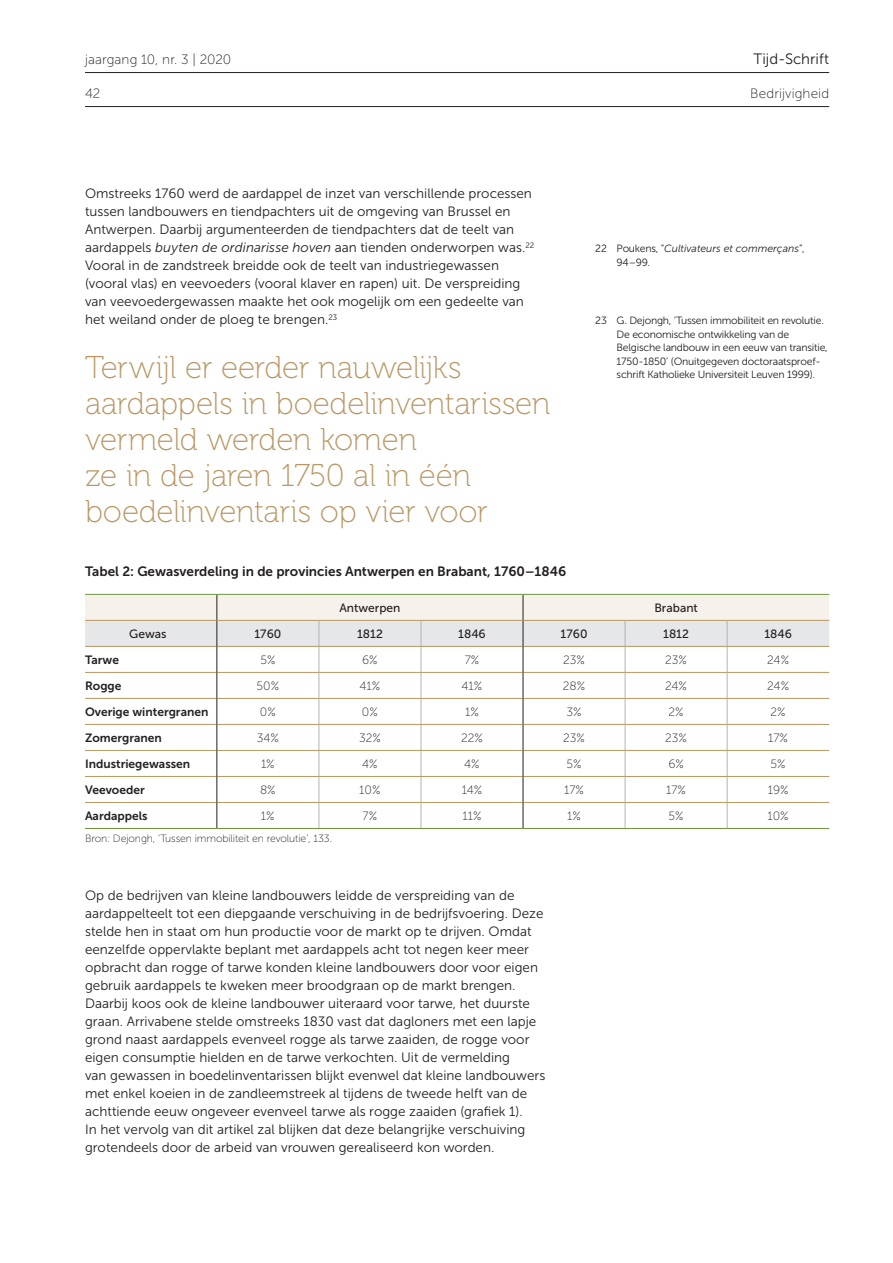
<style>
.page{position:relative;width:893px;height:1263px;background:#fff}
.page>*{position:absolute;margin:0;border:0;box-sizing:border-box;transform-origin:0 0}
.t1{font:31.5px/36px "Museo 100";letter-spacing:-.015em;color:#b99764}
.t2{font:15px "Museo Sans 300";letter-spacing:.005em;color:#231f20}
.t3{font:13.5px/18px "Museo Sans 300";color:#231f20}
.t4{font:13.5px "Museo Sans 700";color:#231f20}
.t5{font:13.5px "Museo Sans 100";letter-spacing:.01em;color:#231f20}
.t6{font:12px "Museo Sans 100";color:#231f20}
.t7{font:12px "Museo Sans 700";color:#231f20}
.t8{font:12px "Museo Sans 500";color:#231f20}
.t9{font:10.5px/13.5px "Museo Sans 300";letter-spacing:-.02em;color:#231f20}
.t10{font:10.5px "Museo Sans 100";letter-spacing:-.01em;color:#231f20}
.t11{font:italic 10.5px/13.5px "Museo Sans 300";color:#231f20}
.s1{font-style:italic}
.s2{font-style:normal}
</style>
<div class="page">
<svg style="left:85px;top:595px;width:744px;height:233px"></svg>
<hr style="left:85px;top:594px;width:132px;height:1px;background:#6e9441">
<hr style="left:217px;top:594px;width:102px;height:1px;background:#6e9441">
<hr style="left:319px;top:594px;width:102px;height:1px;background:#6e9441">
<hr style="left:421px;top:594px;width:102px;height:1px;background:#6e9441">
<hr style="left:523px;top:594px;width:102px;height:1px;background:#6e9441">
<hr style="left:625px;top:594px;width:102px;height:1px;background:#6e9441">
<hr style="left:727px;top:594px;width:102px;height:1px;background:#6e9441">
<hr style="left:85px;top:828px;width:132px;height:1px;background:#6e9441">
<hr style="left:217px;top:828px;width:102px;height:1px;background:#6e9441">
<hr style="left:319px;top:828px;width:102px;height:1px;background:#6e9441">
<hr style="left:421px;top:828px;width:102px;height:1px;background:#6e9441">
<hr style="left:523px;top:828px;width:102px;height:1px;background:#6e9441">
<hr style="left:625px;top:828px;width:102px;height:1px;background:#6e9441">
<hr style="left:727px;top:828px;width:102px;height:1px;background:#6e9441">
<hr style="left:85px;top:72px;width:744px;height:1px;background:#231f20">
<hr style="left:85px;top:106px;width:744px;height:1px;background:#231f20">
<p class="t5" style="left:85px;top:52px;width:148px">jaargang 10, nr. 3 | 2020</p>
<p class="t5" style="left:85px;top:86px;width:17px">42</p>
<p class="t3" style="left:85px;top:184px;width:451px">Omstreeks 1760 werd de aardappel de inzet van verschillende processen tussen landbouwers en tiendpachters uit de omgeving van Brussel en Antwerpen. Daarbij argumenteerden de tiendpachters dat de teelt van aardappels <span class="s1">buyten de ordinarisse hoven</span> aan tienden onderworpen was.<sup>22<br></sup>Vooral in de zandstreek breidde ook de teelt van industriegewassen (vooral vlas) en veevoeders (vooral klaver en rapen) uit. De verspreiding van veevoedergewassen maakte het ook mogelijk om een gedeelte van het weiland onder de ploeg te brengen.<sup>23</sup></p>
<h1 class="t1" style="left:85px;top:350px;width:378px">Terwijl er eerder nauwelijks</h1>
<p class="t2" style="left:753px;top:51px;width:77px">Tijd-Schrift</p>
<p class="t5" style="left:750px;top:86px;width:80px">Bedrijvigheid</p>
<p class="t11" style="left:617px;top:242px;width:190px;text-indent:-21px"><span class="s2">22 Poukens, “</span>Cultivateurs et commerçans<span class="s2">”,<br>94–99.</span></p>
<p class="t9" style="left:617px;top:314px;width:213px;text-indent:-21px">23 G. Dejongh, ‘Tussen immobiliteit en revolutie.<br>De economische ontwikkeling van de Belgische landbouw in een eeuw van transitie, 1750- 1850’ (Onuitgegeven doctoraatsproef-</p>
<p class="t9" style="left:617px;top:368px;width:200px">schrift Katholieke Universiteit Leuven 1999).</p>
<h1 class="t1" style="left:85px;top:386px;width:467px">aardappels in boedelinventarissen vermeld werden komen<br>ze in de jaren 1750 al in één boedelinventaris op vier voor</h1>
<p class="t4" style="left:85px;top:564px;width:483px">Tabel 2: Gewasverdeling in de provincies Antwerpen en Brabant, 1760–1846</p>
<p class="t8" style="left:339px;top:601px;width:63px">Antwerpen</p>
<p class="t8" style="left:654px;top:601px;width:45px">Brabant</p>
<p class="t8" style="left:129px;top:627px;width:39px">Gewas</p>
<p class="t8" style="left:254px;top:627px;width:28px">1760</p>
<p class="t8" style="left:357px;top:627px;width:27px">1812</p>
<p class="t8" style="left:458px;top:627px;width:29px">1846</p>
<p class="t8" style="left:561px;top:627px;width:28px">1760</p>
<p class="t8" style="left:663px;top:627px;width:27px">1812</p>
<p class="t8" style="left:764px;top:627px;width:29px">1846</p>
<p class="t7" style="left:85px;top:653px;width:36px">Tarwe</p>
<p class="t6" style="left:260px;top:653px;width:17px">5%</p>
<p class="t6" style="left:362px;top:653px;width:17px">6%</p>
<p class="t6" style="left:465px;top:653px;width:16px">7%</p>
<p class="t6" style="left:563px;top:653px;width:23px">23%</p>
<p class="t6" style="left:665px;top:653px;width:23px">23%</p>
<p class="t6" style="left:767px;top:653px;width:23px">24%</p>
<p class="t7" style="left:85px;top:679px;width:38px">Rogge</p>
<p class="t6" style="left:257px;top:679px;width:24px">50%</p>
<p class="t6" style="left:360px;top:679px;width:22px">41%</p>
<p class="t6" style="left:462px;top:679px;width:22px">41%</p>
<p class="t6" style="left:563px;top:679px;width:24px">28%</p>
<p class="t6" style="left:665px;top:679px;width:23px">24%</p>
<p class="t6" style="left:767px;top:679px;width:23px">24%</p>
<p class="t7" style="left:85px;top:705px;width:125px">Overige wintergranen</p>
<p class="t6" style="left:260px;top:705px;width:17px">0%</p>
<p class="t6" style="left:362px;top:705px;width:17px">0%</p>
<p class="t6" style="left:465px;top:705px;width:15px">1%</p>
<p class="t6" style="left:566px;top:705px;width:17px">3%</p>
<p class="t6" style="left:668px;top:705px;width:17px">2%</p>
<p class="t6" style="left:771px;top:705px;width:17px">2%</p>
<p class="t7" style="left:85px;top:731px;width:78px">Zomergranen</p>
<p class="t6" style="left:257px;top:731px;width:24px">34%</p>
<p class="t6" style="left:359px;top:731px;width:23px">32%</p>
<p class="t6" style="left:461px;top:731px;width:23px">22%</p>
<p class="t6" style="left:563px;top:731px;width:23px">23%</p>
<p class="t6" style="left:665px;top:731px;width:23px">23%</p>
<p class="t6" style="left:768px;top:731px;width:21px">17%</p>
<p class="t7" style="left:85px;top:757px;width:107px">Industriegewassen</p>
<p class="t6" style="left:261px;top:757px;width:15px">1%</p>
<p class="t6" style="left:362px;top:757px;width:17px">4%</p>
<p class="t6" style="left:464px;top:757px;width:17px">4%</p>
<p class="t6" style="left:566px;top:757px;width:17px">5%</p>
<p class="t6" style="left:668px;top:757px;width:17px">6%</p>
<p class="t6" style="left:771px;top:757px;width:17px">5%</p>
<p class="t7" style="left:85px;top:783px;width:61px">Veevoeder</p>
<p class="t6" style="left:260px;top:783px;width:17px">8%</p>
<p class="t6" style="left:359px;top:783px;width:23px">10%</p>
<p class="t6" style="left:462px;top:783px;width:22px">14%</p>
<p class="t6" style="left:564px;top:783px;width:21px">17%</p>
<p class="t6" style="left:666px;top:783px;width:21px">17%</p>
<p class="t6" style="left:768px;top:783px;width:22px">19%</p>
<p class="t7" style="left:85px;top:809px;width:64px">Aardappels</p>
<p class="t6" style="left:261px;top:809px;width:15px">1%</p>
<p class="t6" style="left:363px;top:809px;width:16px">7%</p>
<p class="t6" style="left:462px;top:809px;width:21px">11%</p>
<p class="t6" style="left:567px;top:809px;width:15px">1%</p>
<p class="t6" style="left:668px;top:809px;width:17px">5%</p>
<p class="t6" style="left:767px;top:809px;width:23px">10%</p>
<p class="t10" style="left:85px;top:833px;width:248px">Bron: Dejongh, ‘Tussen immobiliteit en revolutie’, 133.</p>
<p class="t3" style="left:85px;top:886px;width:462px">Op de bedrijven van kleine landbouwers leidde de verspreiding van de aardappelteelt tot een diepgaande verschuiving in de bedrijfsvoering. Deze stelde hen in staat om hun productie voor de markt op te drijven. Omdat eenzelfde oppervlakte beplant met aardappels acht tot negen keer meer opbracht dan rogge of tarwe konden kleine landbouwers door voor eigen gebruik aardappels te kweken meer broodgraan op de markt brengen.<br>Daarbij koos ook de kleine landbouwer uiteraard voor tarwe, het duurste graan. Arrivabene stelde omstreeks 1830 vast dat dagloners met een lapje grond naast aardappels evenveel rogge als tarwe zaaiden, de rogge voor eigen consumptie hielden en de tarwe verkochten. Uit de vermelding<br>van gewassen in boedelinventarissen blijkt evenwel dat kleine landbouwers met enkel koeien in de zandleemstreek al tijdens de tweede helft van de achttiende eeuw ongeveer evenveel tarwe als rogge zaaiden (grafiek 1).<br>In het vervolg van dit artikel zal blijken dat deze belangrijke verschuiving grotendeels door de arbeid van vrouwen gerealiseerd kon worden.</p>
</div>
